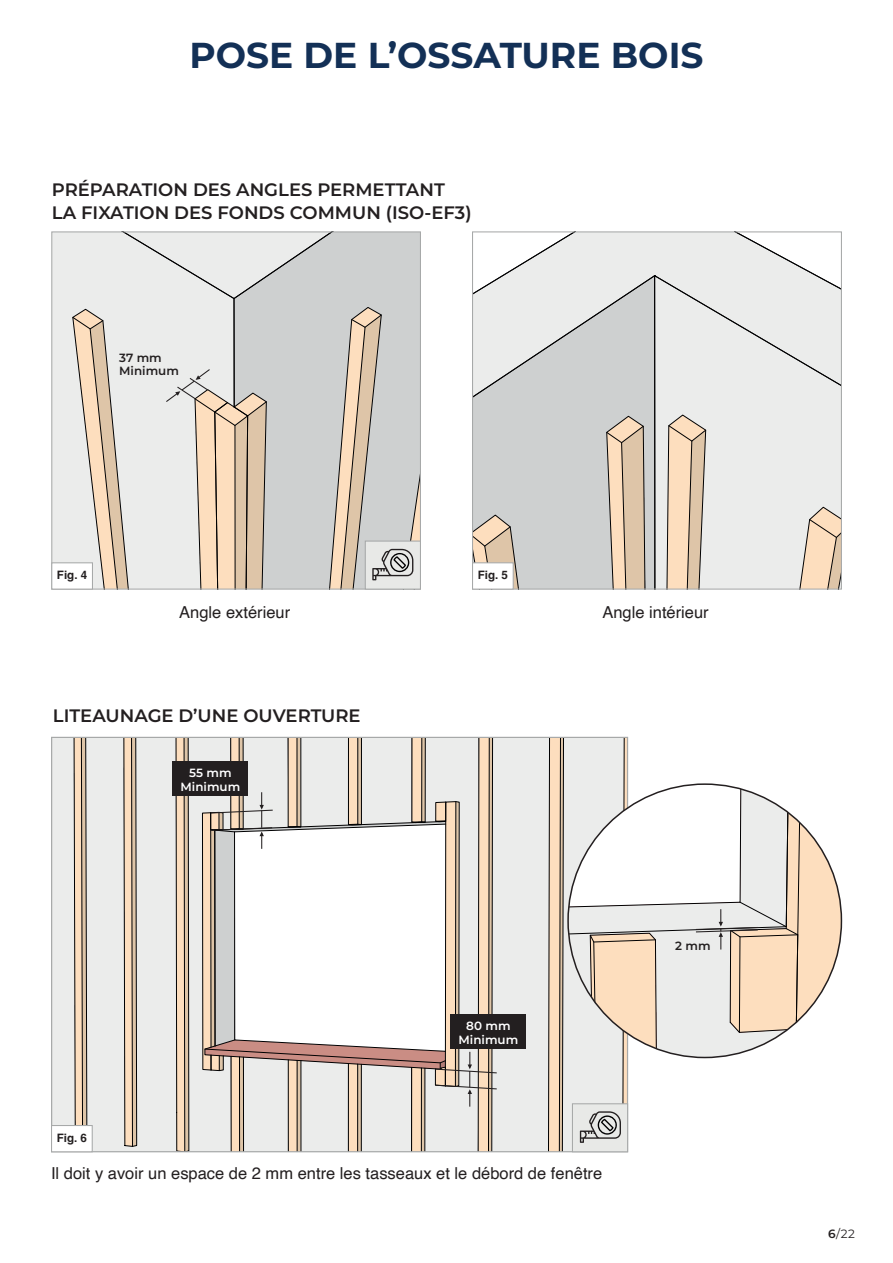
<style>
.page{position:relative;width:893px;height:1263px;background:#fff}
.page>*{position:absolute;margin:0;border:0;box-sizing:border-box;transform-origin:0 0}
.t1{font:700 36px "Montserrat";color:#133056}
.t2{font:600 18px/22.5px "Montserrat";color:#231f20}
.t3{font:16.5px "Helvetica";color:#231f20}
.t4{font:12px "Montserrat";color:#231f20}
.t5{font:600 11.85px/13.5px "Montserrat";letter-spacing:.005em;color:#fff;text-align:center}
.t6{font:600 11.85px/13.5px "Montserrat";letter-spacing:.005em;color:#231f20}
.t7{font:700 11.55px "Helvetica";color:#231f20}
.s1{font-weight:600}
</style>
<div class="page">
<div style="left:53px;top:233px;width:19px;height:329px;background:#ebeceb"></div>
<svg style="left:53px;top:238px;width:2px;height:324px"></svg>
<div style="left:53px;top:739px;width:149px;height:411px;background:#ebeceb"></div>
<svg style="left:73px;top:739px;width:14px;height:386px;background:#beaa95"></svg>
<svg style="left:175px;top:739px;width:14px;height:411px;background:#c0ab94"></svg>
<svg style="left:123px;top:739px;width:14px;height:408px;background:#bda993"></svg>
<div style="left:576px;top:233px;width:158px;height:42px;background:#ebeceb"></div>
<div style="left:474px;top:447px;width:180px;height:141px;background:#ced0d0"></div>
<svg style="left:474px;top:275px;width:180px;height:172px;background:#d1d2d2"></svg>
<svg style="left:474px;top:233px;width:102px;height:106px"></svg>
<svg style="left:734px;top:233px;width:83px;height:42px"></svg>
<svg style="left:474px;top:514px;width:46px;height:74px;background:#d2c1ae"></svg>
<svg style="left:654px;top:275px;width:186px;height:313px;background:#e6e4e0"></svg>
<svg style="left:606px;top:416px;width:40px;height:172px;background:#d4bfa8"></svg>
<svg style="left:799px;top:507px;width:41px;height:81px;background:#e6d0b9"></svg>
<div style="left:472px;top:231px;width:370px;height:359px;border:1px solid #a7a9a9"></div>
<div style="left:51px;top:562px;width:42px;height:28px;background:#fff;border:1px solid #a7a9a9"></div>
<div style="left:51px;top:1125px;width:42px;height:27px;background:#fff;border:1px solid #a7a9a9"></div>
<div style="left:472px;top:562px;width:42px;height:28px;background:#fff;border:1px solid #a7a9a9"></div>
<div style="left:365px;top:540px;width:56px;height:50px;background:#b0b2b2"></div>
<svg style="left:72px;top:232px;width:348px;height:357px;background:#d9d4ce"></svg>
<div style="left:173px;top:761px;width:75px;height:35px;background:#231f20"></div>
<svg style="left:202px;top:737px;width:639px;height:415px"></svg>
<h1 class="t1" style="left:190px;top:29px;width:515px">POSE DE L’OSSATURE BOIS</h1>
<p class="t2" style="left:52px;top:178px;width:421px">PRÉPARATION DES ANGLES PERMETTANT<br>LA FIXATION DES FONDS COMMUN (ISO-EF3)</p>
<p class="t6" style="left:119px;top:350px;width:61px">37 mm<br>Minimum</p>
<p class="t7" style="left:57px;top:568px;width:32px">Fig. 4</p>
<p class="t3" style="left:179px;top:599px;width:112px">Angle extérieur</p>
<p class="t2" style="left:53px;top:704px;width:309px">LITEAUNAGE D’UNE OUVERTURE</p>
<p class="t5" style="left:180px;top:766px;width:61px">55 mm<br>Minimum</p>
<p class="t7" style="left:57px;top:1130px;width:32px">Fig. 6</p>
<p class="t7" style="left:478px;top:568px;width:32px">Fig. 5</p>
<p class="t3" style="left:602px;top:599px;width:108px">Angle intérieur</p>
<p class="t5" style="left:458px;top:1019px;width:61px">80 mm<br>Minimum</p>
<p class="t6" style="left:675px;top:938px;width:37px">2 mm</p>
<p class="t3" style="left:51px;top:1160px;width:553px">Il doit y avoir un espace de 2 mm entre les tasseaux et le débord de fenêtre</p>
<p class="t4" style="left:828px;top:1226px;width:28px"><span class="s1">6</span>/22</p>
</div>
